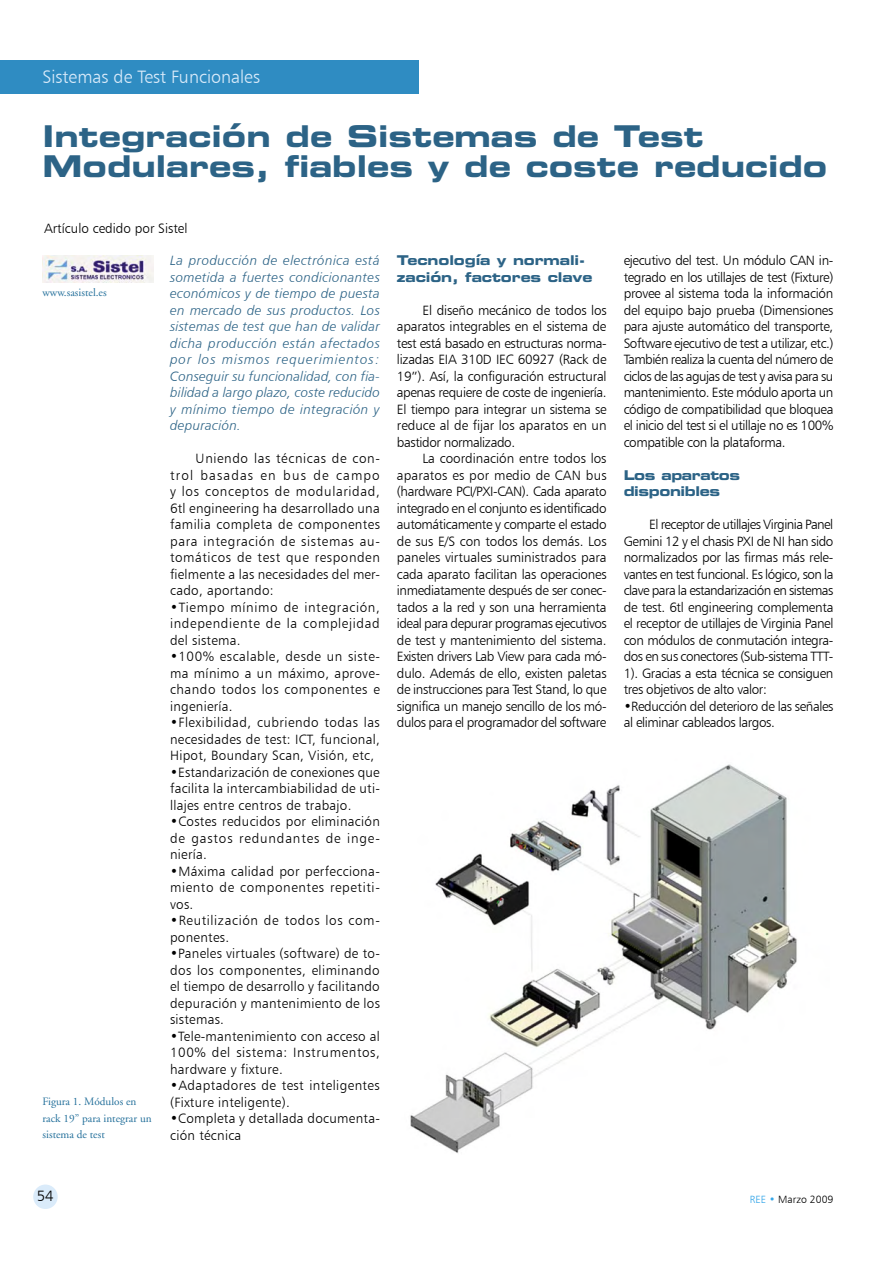
<style>
.page{position:relative;width:893px;height:1263px;background:#fff}
.page>*{position:absolute;margin:0;border:0;box-sizing:border-box;transform-origin:0 0}
.TITULO_ARTICULO{font:30px/30px "Eurostile Bold Extended Two";color:#2c6386}
.SUMARIO{font:18px "Humanist 777 BT Light B";color:#daebfa}
.t1{font:15px "Humanist 777 BT Light B";color:#000}
.TEXTO_ARTICULO{font:13.5px/16.5px "Humanist 777 BT Light B";letter-spacing:.02em;color:#000;text-align:justify}
.INTRODUCCION{font:13.5px/16.5px "Humanist 777 BT Light Italic B";letter-spacing:.03em;color:#2c6386;text-align:justify}
.TEXTO_ARTICULO-2{font:13.5px/16.5px "Humanist 777 BT Light B";letter-spacing:-.03em;color:#000}
.TITULO_APARTADO{font:13.5px/16.5px "Eurostile Bold Extended Two";letter-spacing:-.01em;color:#2c6386}
.TEXTO_ARTICULO-3{font:13.5px/16.5px "Humanist 777 BT Light B";letter-spacing:.045em;color:#000}
.AUTOR_ARTICULO{font:13.5px "Humanist 777 BT Light B";color:#000}
.TITULO_APARTADO-2{font:13.5px/16.5px "Eurostile Bold Extended Two";letter-spacing:-.03em;color:#2c6386}
.FIGURAS{font:11.25px/16.5px "Adobe Garamond";color:#24709b}
.t2{font:10.5px "Humanist 777 BT Light B";color:#000}
.s1{color:#36a7e9}
</style>
<div class="page">
<div style="left:33px;top:1184px;width:25px;height:25px;background:#daebfa;border-radius:50%"></div>
<div style="left:0;top:61px;width:419px;height:33px;background:#2f8cc2"></div>
<img style="left:410px;top:764px;width:387px;height:389px">
<img style="left:43px;top:255px;width:110px;height:27px">
<p class="SUMARIO" style="left:43px;top:65px;width:219px">Sistemas de Test Funcionales</p>
<p class="TITULO_ARTICULO" style="left:43px;top:120px;width:786px">Integración de Sistemas de Test<br>Modulares, fiables y de coste reducido</p>
<p class="AUTOR_ARTICULO" style="left:44px;top:220px;width:145px">Artículo cedido por Sistel</p>
<p class="FIGURAS" style="left:43px;top:285px;width:66px">www.sasistel.es</p>
<p class="FIGURAS" style="left:43px;top:1093px;width:111px">Figura 1. Módulos en rack 19” para integrar un sistema de test</p>
<p class="INTRODUCCION" style="left:170px;top:252px;width:211px">La producción de electrónica está sometida a fuertes condicionantes económicos y de tiempo de puesta en mercado de sus productos. Los sistemas de test que han de validar dicha producción están afectados por los mismos requerimientos:<br>Conseguir su funcionalidad, con fia&shy;bilidad a largo plazo, coste reducido y mínimo tiempo de integración y depuración.</p>
<p class="TEXTO_ARTICULO" style="left:170px;top:450px;width:211px;text-indent:26px">Uniendo las técnicas de con&shy;trol basadas en bus de campo y los conceptos de modularidad, 6tl engineering ha desarrollado una familia completa de componentes para integración de sistemas au&shy;tomáticos de test que responden fielmente a las necesidades del mer&shy;cado, aportando:</p>
<p class="TEXTO_ARTICULO" style="left:170px;top:599px;width:211px">•Tiempo mínimo de integración, independiente de la complejidad del sistema.</p>
<p class="TEXTO_ARTICULO" style="left:170px;top:648px;width:211px">•100% escalable, desde un siste&shy;ma mínimo a un máximo, aprove&shy;chando todos los componentes e ingeniería.</p>
<p class="TEXTO_ARTICULO" style="left:170px;top:714px;width:211px">•Flexibilidad, cubriendo todas las necesidades de test: ICT, funcional, Hipot, Boundary Scan, Visión, etc,</p>
<p class="TEXTO_ARTICULO" style="left:170px;top:764px;width:211px">•Estandarización de conexiones que facilita la intercambiabilidad de uti&shy;llajes entre centros de trabajo.</p>
<p class="TEXTO_ARTICULO" style="left:170px;top:813px;width:211px">•Costes reducidos por eliminación de gastos redundantes de inge&shy;niería.</p>
<p class="TEXTO_ARTICULO" style="left:170px;top:863px;width:211px">•Máxima calidad por perfecciona&shy;miento de componentes repetiti&shy;vos.</p>
<p class="TEXTO_ARTICULO-3" style="left:170px;top:912px;width:211px">•Reutilización de todos los com&shy;ponentes.</p>
<p class="TEXTO_ARTICULO" style="left:170px;top:945px;width:211px">•Paneles virtuales (software) de to&shy;dos los componentes, eliminando el tiempo de desarrollo y facilitando depuración y mantenimiento de los sistemas.</p>
<p class="TEXTO_ARTICULO" style="left:170px;top:1028px;width:211px">•Tele-mantenimiento con acceso al 100% del sistema: Instrumentos, hardware y fixture.</p>
<p class="TEXTO_ARTICULO" style="left:170px;top:1077px;width:211px">•Adaptadores de test inteligentes (Fixture inteligente).</p>
<p class="TEXTO_ARTICULO" style="left:170px;top:1110px;width:211px">•Completa y detallada documenta&shy;ción técnica</p>
<p class="TITULO_APARTADO" style="left:397px;top:252px;width:197px">Tecnología y normali&shy;zación, factores clave</p>
<p class="TEXTO_ARTICULO" style="left:397px;top:302px;width:211px;text-indent:26px">El diseño mecánico de todos los aparatos integrables en el sistema de test está basado en estructuras norma&shy;lizadas EIA 310D IEC 60927 (Rack de 19”). Así, la configuración estructural apenas requiere de coste de ingeniería.<br>El tiempo para integrar un sistema se reduce al de fijar los aparatos en un bastidor normalizado.</p>
<p class="TEXTO_ARTICULO" style="left:397px;top:450px;width:211px;text-indent:26px">La coordinación entre todos los aparatos es por medio de CAN bus (hardware PCI/PXI-CAN). Cada aparato integrado en el conjunto es identificado automáticamente y comparte el estado de sus E/S con todos los demás. Los paneles virtuales suministrados para cada aparato facilitan las operaciones inmediatamente después de ser conec&shy;tados a la red y son una herramienta ideal para depurar programas ejecutivos de test y mantenimiento del sistema.<br>Existen drivers Lab View para cada mó&shy;dulo. Además de ello, existen paletas de instrucciones para Test Stand, lo que significa un manejo sencillo de los mó&shy;dulos para el programador del software</p>
<p class="TEXTO_ARTICULO" style="left:624px;top:252px;width:211px">ejecutivo del test. Un módulo CAN in&shy;tegrado en los utillajes de test (Fixture) provee al sistema toda la información del equipo bajo prueba (Dimensiones para ajuste automático del transporte, Software ejecutivo de test a utilizar, etc.)<br>También realiza la cuenta del número de ciclos de las agujas de test y avisa para su mantenimiento. Este módulo aporta un código de compatibilidad que bloquea el inicio del test si el utillaje no es 100% compatible con la plataforma.</p>
<p class="TITULO_APARTADO-2" style="left:624px;top:466px;width:118px">Los aparatos disponibles</p>
<p class="TEXTO_ARTICULO" style="left:624px;top:516px;width:211px;text-indent:26px">El receptor de utillajes Virginia Panel Gemini 12 y el chasis PXI de NI han sido normalizados por las firmas más rele&shy;vantes en test funcional. Es lógico, son la clave para la estandarización en sistemas de test. 6tl engineering complementa el receptor de utillajes de Virginia Panel con módulos de conmutación integra&shy;dos en sus conectores (Sub-sistema TTT-1). Gracias a esta técnica se consiguen tres objetivos de alto valor:</p>
<p class="TEXTO_ARTICULO-2" style="left:624px;top:698px;width:211px">•Reducción del deterioro de las señales al eliminar cableados largos.</p>
<p class="t1" style="left:37px;top:1186px;width:18px">54</p>
<p class="t2" style="left:750px;top:1193px;width:85px"><span class="s1">REE •</span> Marzo 2009</p>
</div>
